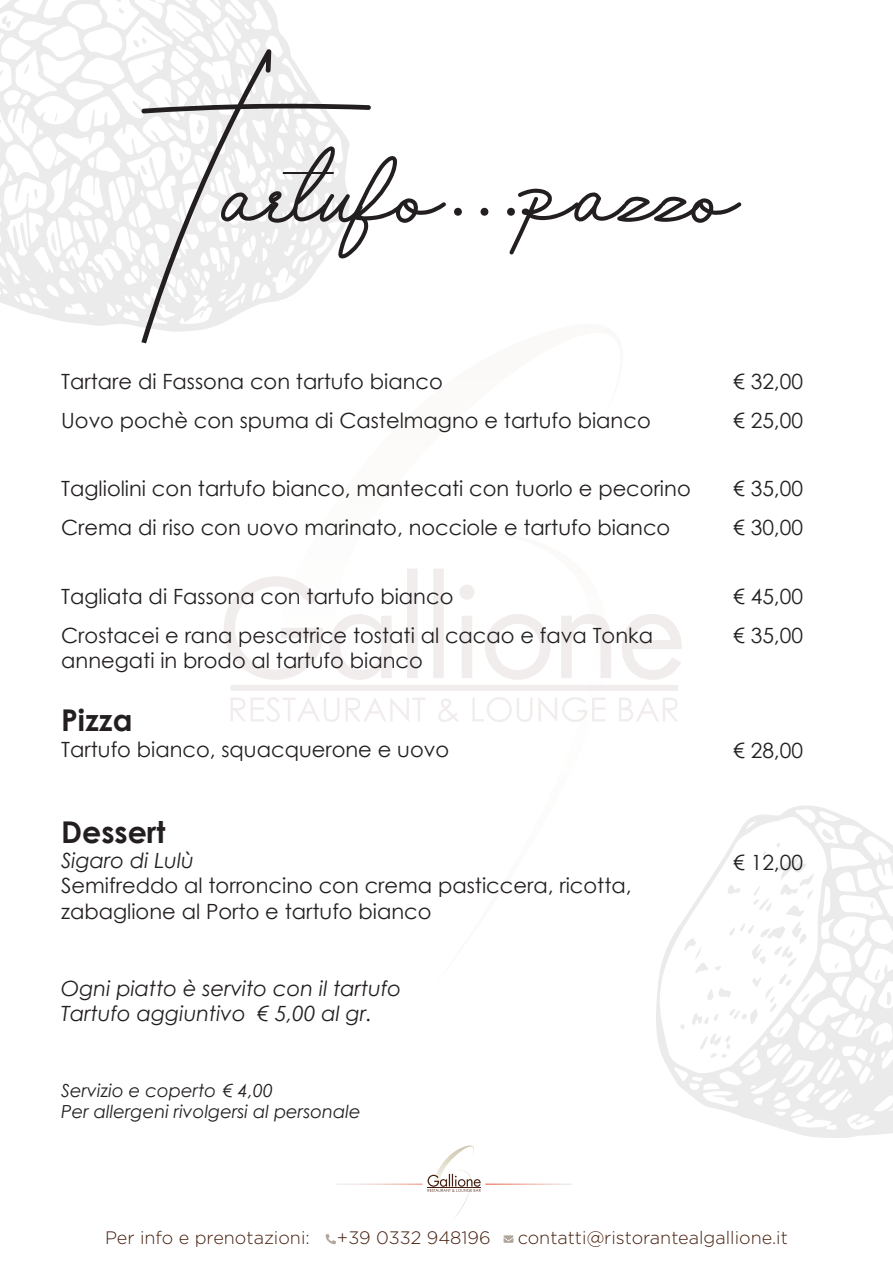
<style>
.page{position:relative;width:893px;height:1263px;background:#fff}
.page>*{position:absolute;margin:0;border:0;box-sizing:border-box;transform-origin:0 0}
.t1{font:97.5px "Housttely Signature";color:#231f20}
.t2{font:700 30px "Century Gothic";color:#231f20}
.t3{font:21px/39px "Century Gothic";color:#231f20}
.t4{font:italic 21px/25.2px "Century Gothic";color:#231f20}
.t5{font:300 18px "Gotham";color:#46200f}
.t6{font:italic 18px/21.6px "Century Gothic";color:#231f20}
</style>
<div class="page">
<svg style="left:224px;top:569px;width:458px;height:111px"></svg>
<div style="left:230px;top:685px;width:448px;height:6px;background:#f1edec"></div>
<svg style="left:231px;top:697px;width:108px;height:25px"></svg>
<svg style="left:346px;top:698px;width:79px;height:23px"></svg>
<svg style="left:438px;top:699px;width:21px;height:23px"></svg>
<svg style="left:472px;top:697px;width:134px;height:25px"></svg>
<svg style="left:619px;top:698px;width:59px;height:23px"></svg>
<svg style="left:0;top:0;width:350px;height:332px"></svg>
<svg style="left:115px;top:0;width:9px;height:14px"></svg>
<svg style="left:33px;top:189px;width:4px;height:10px"></svg>
<svg style="left:133px;top:37px;width:14px;height:11px"></svg>
<svg style="left:23px;top:63px;width:7px;height:11px"></svg>
<svg style="left:141px;top:165px;width:6px;height:10px"></svg>
<svg style="left:55px;top:113px;width:3px;height:8px"></svg>
<svg style="left:195px;top:120px;width:9px;height:15px"></svg>
<svg style="left:179px;top:152px;width:5px;height:11px"></svg>
<svg style="left:2px;top:16px;width:9px;height:12px"></svg>
<svg style="left:51px;top:231px;width:6px;height:20px"></svg>
<svg style="left:199px;top:312px;width:5px;height:6px"></svg>
<svg style="left:656px;top:806px;width:237px;height:332px"></svg>
<svg style="left:834px;top:963px;width:5px;height:6px"></svg>
<svg style="left:849px;top:929px;width:6px;height:8px"></svg>
<svg style="left:875px;top:969px;width:5px;height:11px"></svg>
<svg style="left:869px;top:901px;width:4px;height:8px"></svg>
<svg style="left:887px;top:991px;width:5px;height:14px"></svg>
<svg style="left:680px;top:842px;width:134px;height:216px"></svg>
<svg style="left:822px;top:829px;width:12px;height:11px"></svg>
<svg style="left:855px;top:1122px;width:8px;height:4px"></svg>
<svg style="left:427px;top:1145px;width:65px;height:74px"></svg>
<svg style="left:326px;top:1234px;width:10px;height:10px"></svg>
<svg style="left:503px;top:1235px;width:10px;height:8px"></svg>
<h1 class="t1" style="left:154px;top:131px;width:587px">Tartufo...pazzo</h1>
<p class="t3" style="left:61px;top:361px;width:591px">Tartare di Fassona con tartufo bianco<br>Uovo pochè con spuma di Castelmagno e tartufo bianco</p>
<p class="t3" style="left:61px;top:469px;width:631px">Tagliolini con tartufo bianco, mantecati con tuorlo e pecorino<br>Crema di riso con uovo marinato, nocciole e tartufo bianco</p>
<p class="t3" style="left:61px;top:577px;width:593px">Tagliata di Fassona con tartufo bianco<br>Crostacei e rana pescatrice tostati al cacao e fava Tonka</p>
<p class="t3" style="left:61px;top:641px;width:363px">annegati in brodo al tartufo bianco</p>
<h2 class="t2" style="left:61px;top:698px;width:73px">Pizza</h2>
<p class="t3" style="left:61px;top:729px;width:389px">Tartufo bianco, squacquerone e uovo</p>
<h2 class="t2" style="left:61px;top:809px;width:106px">Dessert</h2>
<p class="t4" style="left:61px;top:848px;width:134px">Sigaro di Lulù</p>
<p class="t3" style="left:61px;top:873px;width:572px;line-height:25.2px">Semifreddo al torroncino con crema pasticcera, ricotta, zabaglione al Porto e tartufo bianco</p>
<p class="t4" style="left:61px;top:975px;width:342px">Ogni piatto è servito con il tartufo<br>Tartufo aggiuntivo € 5,00 al gr.</p>
<p class="t6" style="left:61px;top:1079px;width:301px">Servizio e coperto € 4,00<br>Per allergeni rivolgersi al personale</p>
<p class="t3" style="left:733px;top:361px;width:71px">€ 32,00 € 25,00</p>
<p class="t3" style="left:733px;top:469px;width:71px">€ 35,00 € 30,00</p>
<p class="t3" style="left:733px;top:577px;width:71px">€ 45,00 € 35,00</p>
<p class="t3" style="left:733px;top:731px;width:71px">€ 28,00</p>
<p class="t3" style="left:733px;top:842px;width:71px">€ 12,00</p>
<p class="t5" style="left:105px;top:1227px;width:206px">Per info e prenotazioni:</p>
<p class="t5" style="left:337px;top:1227px;width:155px">+39 0332 948196</p>
<p class="t5" style="left:518px;top:1227px;width:272px">contatti@ristorantealgallione.it</p>
</div>
